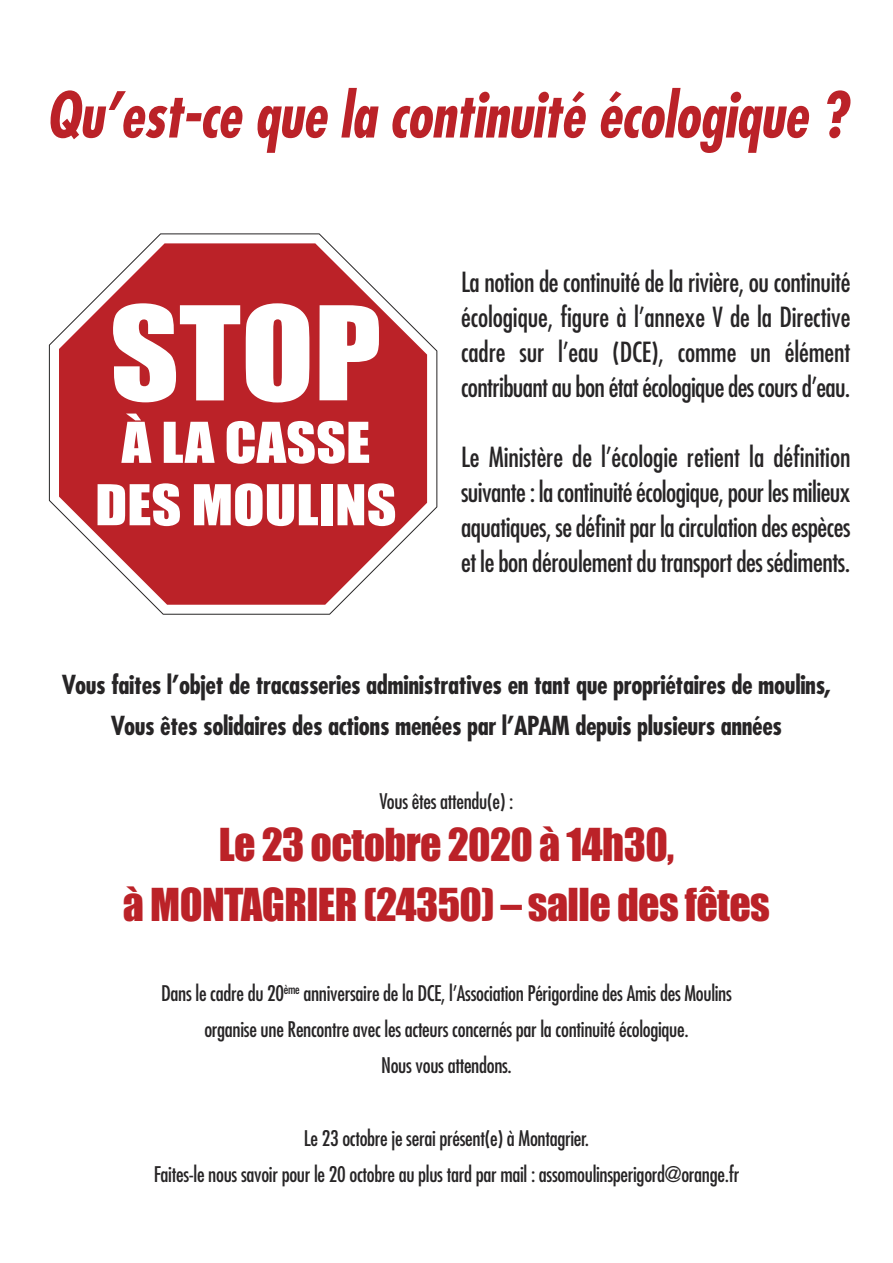
<style>
.page{position:relative;width:893px;height:1263px;background:#fff}
.page>*{position:absolute;margin:0;border:0;box-sizing:border-box;transform-origin:0 0}
.t1{font:120.45px "Impact";color:#fff;scale:1.11 1}
.t2{font:italic 700 condensed 61.5px "Futura";letter-spacing:-.01em;color:#bb2228;scale:.94 1}
.t3{font:52.05px/62.4px "Impact";color:#fff;text-align:center;scale:1.11 1}
.t4{font:42px/59.4px "Impact";letter-spacing:-.015em;color:#bb2228;text-align:center}
.t5{font:condensed 27px/35px "Futura";letter-spacing:-.015em;color:#272526;text-align:justify}
.t6{font:700 condensed 25.5px/41.2px "Futura";letter-spacing:-.015em;color:#272526;text-align:center}
.t7{font:condensed 21px/36.2px "Futura";letter-spacing:-.015em;color:#272526;text-align:center}
</style>
<div class="page">
<svg style="left:49px;top:233px;width:389px;height:382px"></svg>
<svg style="left:59px;top:243px;width:368px;height:362px;fill:#bb2228"></svg>
<h2 class="t2" style="left:46px;top:88px;width:853px">Qu’est-ce que la continuité écologique ?</h2>
<h1 class="t1" style="left:110px;top:260px;width:246px">STOP</h1>
<h3 class="t3" style="left:95px;top:410px;width:273px">À LA CASSE<br>DES MOULINS</h3>
<p class="t5" style="left:461px;top:266px;width:391px">La notion de continuité de la rivière, ou continuité écologique, figure à l’annexe V de la Directive cadre sur l’eau (DCE), comme un élément contribuant au bon état écologique des cours d’eau.</p>
<p class="t5" style="left:461px;top:441px;width:391px">Le Ministère de l’écologie retient la définition suivante : la continuité écologique, pour les milieux aquatiques, se définit par la circulation des espèces et le bon déroulement du transport des sédiments.</p>
<p class="t6" style="left:62px;top:666px;width:771px">Vous faites l’objet de tracasseries administratives en tant que propriétaires de moulins,<br>Vous êtes solidaires des actions menées par l’APAM depuis plusieurs années</p>
<p class="t7" style="left:379px;top:785px;width:136px">Vous êtes attendu(e) :</p>
<h3 class="t4" style="left:123px;top:817px;width:649px">Le 23 octobre 2020 à 14h30,<br>à MONTAGRIER (24350) – salle des fêtes</h3>
<p class="t7" style="left:161px;top:976px;width:572px">Dans le cadre du 20<sup>ème</sup> anniversaire de la DCE, l’Association Périgordine des Amis des Moulins organise une Rencontre avec les acteurs concernés par la continuité écologique.<br>Nous vous attendons.</p>
<p class="t7" style="left:154px;top:1121px;width:587px">Le 23 octobre je serai présent(e) à Montagrier.<br>Faites-le nous savoir pour le 20 octobre au plus tard par mail : assomoulinsperigord@orange.fr</p>
</div>
